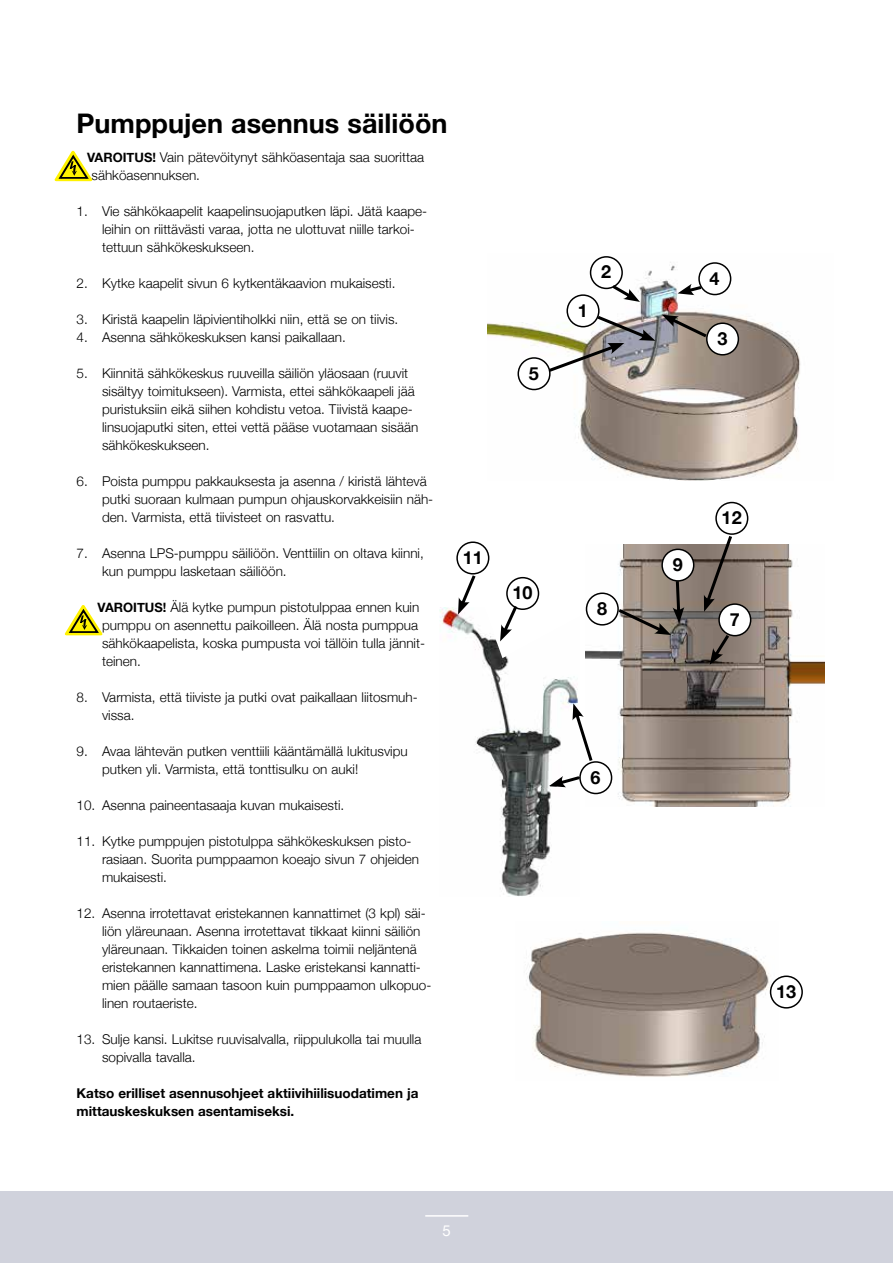
<style>
.page{position:relative;width:893px;height:1263px;background:#fff}
.page>*{position:absolute;margin:0;border:0;box-sizing:border-box;transform-origin:0 0}
.t1{font:700 27px "Helvetica Neue";color:#000}
.t2{font:19.5px "Arial";color:#000;scale:1.07 1}
.t3{font:700 18px "Helvetica Neue";color:#000}
.t4{font:15px "Helvetica Neue";color:#fff}
.t5{font:300 13.5px/18px "Helvetica Neue";color:#000}
.t6{font:700 13.5px/18px "Helvetica Neue";color:#000}
.s1{font-weight:700;font-size:12.9px}
</style>
<div class="page">
<div style="left:0;top:1191px;width:893px;height:72px;background:#d0d2dc"></div>
<hr style="left:425px;top:1215px;width:43px;height:1px;background:#fff">
<img style="left:439px;top:607px;width:139px;height:289px">
<img style="left:488px;top:256px;width:313px;height:225px">
<img style="left:585px;top:544px;width:239px;height:262px">
<svg style="left:54px;top:150px;width:39px;height:32px"></svg>
<img style="left:527px;top:932px;width:251px;height:145px">
<div style="left:567px;top:295px;width:32px;height:32px;background:#fff;border-radius:50%"></div>
<div style="left:566px;top:294px;width:34px;height:33px;border:2px solid #000;border-radius:50%"></div>
<div style="left:591px;top:257px;width:31px;height:31px;background:#fff;border-radius:50%"></div>
<div style="left:590px;top:256px;width:33px;height:33px;border:2px solid #000;border-radius:50%"></div>
<svg style="left:609px;top:282px;width:31px;height:20px"></svg>
<div style="left:707px;top:323px;width:31px;height:32px;background:#fff;border-radius:50%"></div>
<div style="left:706px;top:322px;width:33px;height:34px;border:2px solid #000;border-radius:50%"></div>
<svg style="left:662px;top:315px;width:48px;height:25px"></svg>
<div style="left:699px;top:263px;width:32px;height:32px;background:#fff;border-radius:50%"></div>
<div style="left:698px;top:262px;width:33px;height:33px;border:2px solid #000;border-radius:50%"></div>
<svg style="left:677px;top:284px;width:28px;height:11px"></svg>
<div style="left:518px;top:358px;width:32px;height:31px;background:#fff;border-radius:50%"></div>
<div style="left:517px;top:357px;width:34px;height:33px;border:2px solid #000;border-radius:50%"></div>
<img style="left:546px;top:313px;width:109px;height:61px">
<div style="left:580px;top:762px;width:32px;height:31px;background:#fff;border-radius:50%"></div>
<div style="left:579px;top:761px;width:33px;height:33px;border:2px solid #000;border-radius:50%"></div>
<div style="left:719px;top:604px;width:32px;height:32px;background:#fff;border-radius:50%"></div>
<div style="left:718px;top:603px;width:33px;height:33px;border:2px solid #000;border-radius:50%"></div>
<div style="left:586px;top:593px;width:32px;height:32px;background:#fff;border-radius:50%"></div>
<div style="left:586px;top:592px;width:33px;height:34px;border:2px solid #000;border-radius:50%"></div>
<div style="left:506px;top:577px;width:33px;height:33px;border:2px solid #000;border-radius:50%"></div>
<svg style="left:500px;top:588px;width:50px;height:53px"></svg>
<svg style="left:710px;top:632px;width:22px;height:33px"></svg>
<div style="left:662px;top:549px;width:32px;height:32px;background:#fff;border-radius:50%"></div>
<div style="left:661px;top:549px;width:33px;height:33px;border:2px solid #000;border-radius:50%"></div>
<svg style="left:615px;top:578px;width:69px;height:57px"></svg>
<div style="left:456px;top:541px;width:33px;height:33px;border:2px solid #000;border-radius:50%"></div>
<svg style="left:458px;top:572px;width:20px;height:42px"></svg>
<div style="left:715px;top:502px;width:33px;height:33px;border:2px solid #000;border-radius:50%"></div>
<svg style="left:704px;top:533px;width:30px;height:79px"></svg>
<div style="left:771px;top:976px;width:31px;height:32px;background:#fff;border-radius:50%"></div>
<div style="left:770px;top:975px;width:33px;height:33px;border:2px solid #000;border-radius:50%"></div>
<svg style="left:64px;top:605px;width:39px;height:31px"></svg>
<svg style="left:549px;top:703px;width:80px;height:84px"></svg>
<h1 class="t1" style="left:77px;top:102px;width:372px">Pumppujen asennus säiliöön</h1>
<p class="t5" style="left:92px;top:147px;width:334px;text-indent:-5px"><span class="s1">VAROITUS!</span> Vain pätevöitynyt sähköasentaja saa suorittaa sähköasennuksen.</p>
<p class="t5" style="left:102px;top:201px;width:327px;text-indent:-26px">1. Vie sähkökaapelit kaapelinsuojaputken läpi. Jätä kaape&shy;leihin on riittävästi varaa, jotta ne ulottuvat niille tarkoi&shy;tettuun sähkökeskukseen.</p>
<p class="t5" style="left:77px;top:273px;width:320px">2. Kytke kaapelit sivun 6 kytkentäkaavion mukaisesti.</p>
<p class="t5" style="left:77px;top:309px;width:323px">3. Kiristä kaapelin läpivientiholkki niin, että se on tiivis.</p>
<p class="t5" style="left:77px;top:327px;width:271px">4. Asenna sähkökeskuksen kansi paikallaan.</p>
<p class="t5" style="left:102px;top:363px;width:318px;text-indent:-26px">5. Kiinnitä sähkökeskus ruuveilla säiliön yläosaan (ruuvit sisältyy toimitukseen). Varmista, ettei sähkökaapeli jää puristuksiin eikä siihen kohdistu vetoa. Tiivistä kaape&shy;linsuojaputki siten, ettei vettä pääse vuotamaan sisään sähkökeskukseen.</p>
<p class="t5" style="left:102px;top:471px;width:333px;text-indent:-26px">6. Poista pumppu pakkauksesta ja asenna / kiristä lähtevä putki suoraan kulmaan pumpun ohjauskorvakkeisiin näh&shy;den. Varmista, että tiivisteet on rasvattu.</p>
<p class="t5" style="left:102px;top:543px;width:323px;text-indent:-26px">7. Asenna LPS-pumppu säiliöön. Venttiilin on oltava kiinni, kun pumppu lasketaan säiliöön.</p>
<p class="t5" style="left:102px;top:597px;width:325px;text-indent:-5px"><span class="s1">VAROITUS!</span> Älä kytke pumpun pistotulppaa ennen kuin pumppu on asennettu paikoilleen. Älä nosta pumppua sähkökaapelista, koska pumpusta voi tällöin tulla jännit&shy;teinen.</p>
<p class="t5" style="left:102px;top:687px;width:317px;text-indent:-26px">8. Varmista, että tiiviste ja putki ovat paikallaan liitosmuh&shy;vissa.</p>
<p class="t5" style="left:102px;top:741px;width:307px;text-indent:-26px">9. Avaa lähtevän putken venttiili kääntämällä lukitusvipu putken yli. Varmista, että tonttisulku on auki!</p>
<p class="t5" style="left:77px;top:795px;width:269px">10. Asenna paineentasaaja kuvan mukaisesti.</p>
<p class="t5" style="left:102px;top:831px;width:319px;text-indent:-26px">11. Kytke pumppujen pistotulppa sähkökeskuksen pisto&shy;rasiaan. Suorita pumppaamon koeajo sivun 7 ohjeiden mukaisesti.</p>
<p class="t5" style="left:102px;top:903px;width:331px;text-indent:-26px">12. Asenna irrotettavat eristekannen kannattimet (3 kpl) säi&shy;liön yläreunaan. Asenna irrotettavat tikkaat kiinni säiliön yläreunaan. Tikkaiden toinen askelma toimii neljäntenä eristekannen kannattimena. Laske eristekansi kannatti&shy;mien päälle samaan tasoon kuin pumppaamon ulkopuo&shy;linen routaeriste.</p>
<p class="t5" style="left:102px;top:1029px;width:321px;text-indent:-26px">13. Sulje kansi. Lukitse ruuvisalvalla, riippulukolla tai muulla sopivalla tavalla.</p>
<p class="t6" style="left:77px;top:1085px;width:344px">Katso erilliset asennusohjeet aktiivihiilisuodatimen ja mittauskeskuksen asentamiseksi.</p>
<h3 class="t3" style="left:463px;top:543px;width:22px">11</h3>
<h3 class="t3" style="left:529px;top:359px;width:12px">5</h3>
<h3 class="t3" style="left:578px;top:296px;width:12px">1</h3>
<h3 class="t3" style="left:601px;top:258px;width:12px">2</h3>
<h3 class="t3" style="left:512px;top:579px;width:22px">10</h3>
<h2 class="t2" style="left:523px;top:588px;width:23px">10</h2>
<h3 class="t3" style="left:597px;top:594px;width:12px">8</h3>
<h3 class="t3" style="left:591px;top:763px;width:12px">6</h3>
<p class="t4" style="left:443px;top:1219px;width:10px">5</p>
<h3 class="t3" style="left:710px;top:264px;width:12px">4</h3>
<h3 class="t3" style="left:717px;top:324px;width:12px">3</h3>
<h3 class="t3" style="left:673px;top:550px;width:12px">9</h3>
<h3 class="t3" style="left:722px;top:504px;width:22px">12</h3>
<h3 class="t3" style="left:730px;top:605px;width:12px">7</h3>
<h3 class="t3" style="left:776px;top:977px;width:22px">13</h3>
</div>
